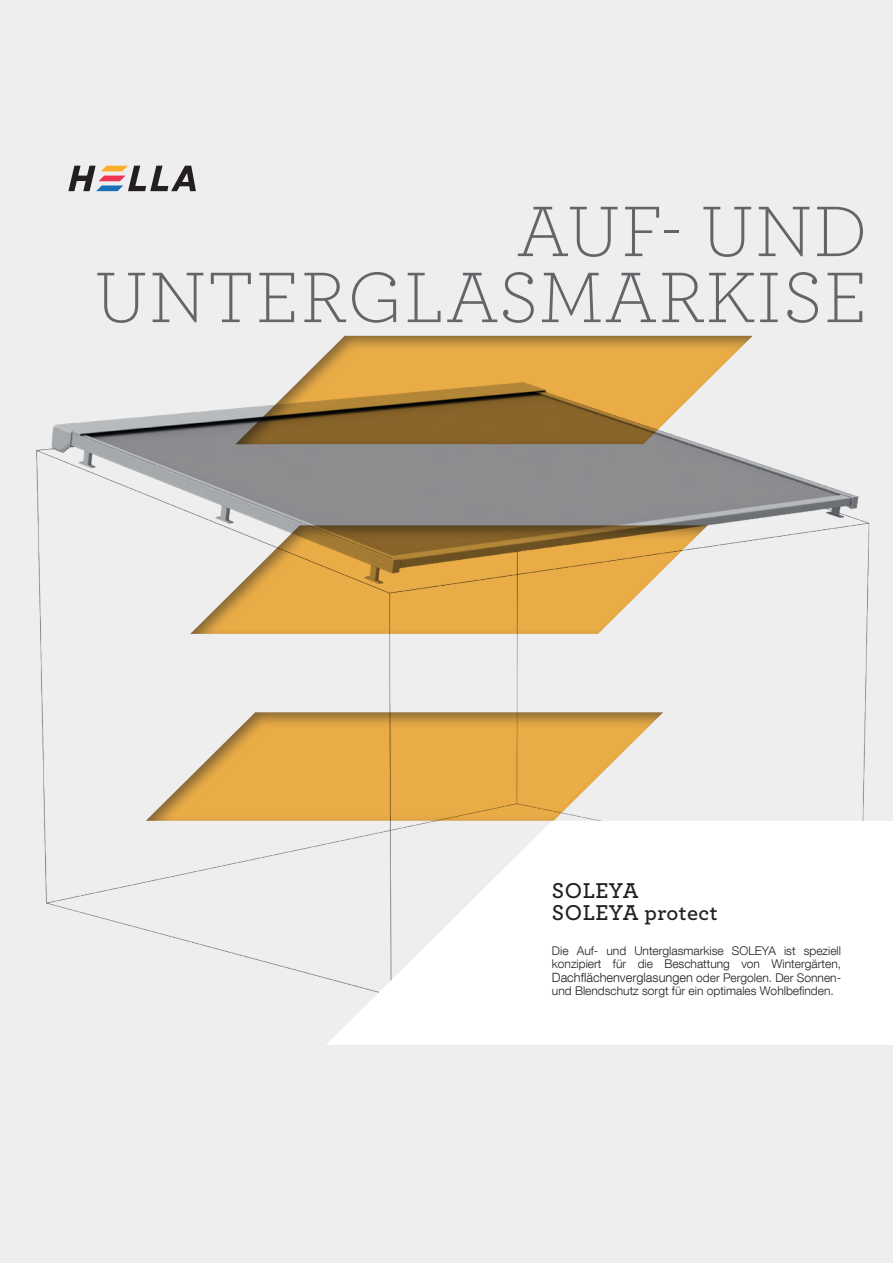
<style>
.page{position:relative;width:893px;height:1263px;background:#eeeeef}
.page>*{position:absolute;margin:0;border:0;box-sizing:border-box;transform-origin:0 0}
.t1{font:300 75px/66px "Archer";letter-spacing:.02em;color:#6c6d70;text-align:right}
.t2{font:600 22.5px/22.5px "Archer";letter-spacing:.02em;color:#231f20}
.t3{font:300 12.75px "Helvetica Neue LT Com";color:#231f20}
.t4{font:300 12px/12.8px "Helvetica Neue LT Com";color:#231f20}
.s1{font-size:12px}
</style>
<div class="page">
<img style="left:36px;top:416px;width:834px;height:563px">
<div style="left:144px;top:334px;width:610px;height:487px;background:#231f20;opacity:.6"></div>
<svg style="left:326px;top:821px;width:567px;height:224px;fill:#fff"></svg>
<svg style="left:68px;top:166px;width:128px;height:25px"></svg>
<h1 class="t1" style="left:95px;top:195px;width:774px">AUF- UND<br>UNTERGLASMARKISE</h1>
<h2 class="t2" style="left:552px;top:877px;width:167px">SOLEYA<br>SOLEYA protect</h2>
<p class="t4" style="left:552px;top:944px;width:291px">Die Auf- und Unterglasmarkise SOLEYA ist speziell konzipiert für die Beschattung von Wintergärten,</p>
<p class="t3" style="left:552px;top:970px;width:291px">Dachflächenverglasungen <span class="s1">oder Pergolen. Der Sonnen-</span></p>
<p class="t4" style="left:552px;top:984px;width:283px">und Blendschutz sorgt für ein optimales Wohlbefinden.</p>
</div>
